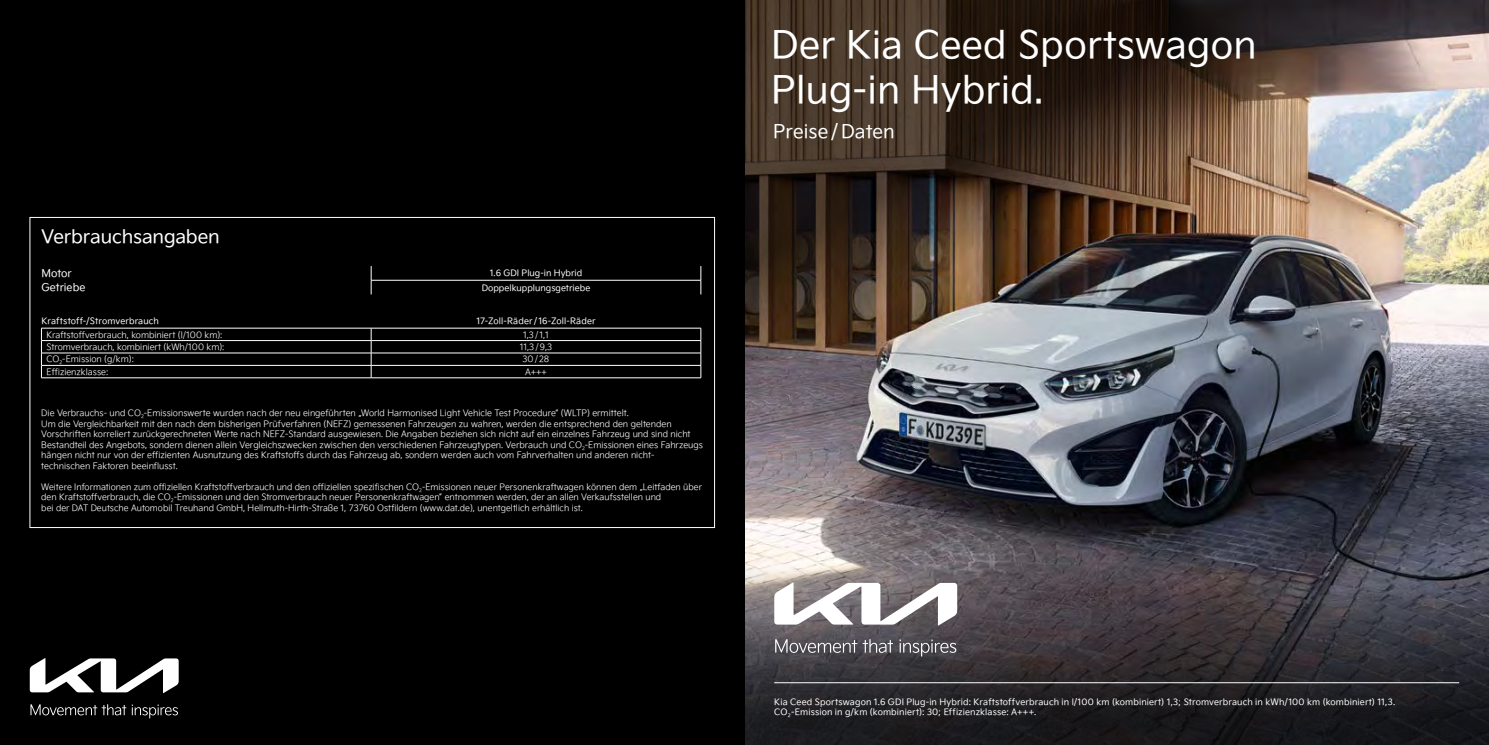
<style>
.page{position:relative;width:1489px;height:745px;background:#fff}
.page>*{position:absolute;margin:0;border:0;box-sizing:border-box;transform-origin:0 0}
._18_brochure_code{font:37.5px "Kia Signature OTF Regular";letter-spacing:.005em;color:#fff}
._18_brochure_code-2{font:18.75px "Kia Signature OTF Regular";letter-spacing:.005em;color:#fff}
.Varianten_15_Pt__lin{font:18.38px "Kia Signature OTF Regular";letter-spacing:-.01em;color:#fff}
.RS_Tabellenkopf_7_Pt{font:10.62px "Kia Signature OTF Regular";color:#fff}
.Caption_KL_7_8_5_L{font:8.75px/10.5px "Kia Signature OTF Light";color:#fff}
.RS_Tabellenkopf_7_Pt-2{font:8.75px/10.5px "Kia Signature OTF Regular";letter-spacing:.015em;color:#fff}
.Tabellen_Body_7_Pt{font:8.75px "Kia Signature OTF Light";color:#fff}
.Tabelle_Headline{font:8.75px "Kia Signature OTF Regular";letter-spacing:.015em;color:#fff}
.Tabellen_Body__zentr{font:8.75px "Kia Signature OTF Light";color:#fff}
</style>
<div class="page">
<img style="left:744px;top:420px;width:744px;height:146px">
<img style="left:744px;top:0;width:744px;height:420px">
<div style="left:0;top:0;width:744px;height:744px;background:#000"></div>
<svg style="left:744px;top:566px;width:744px;height:178px;background:#363338"></svg>
<hr style="left:774px;top:682px;width:684px;height:1px;background:#fff">
<svg style="left:774px;top:582px;width:183px;height:43px"></svg>
<svg style="left:775px;top:638px;width:118px;height:14px;background:#737076"></svg>
<svg style="left:899px;top:639px;width:57px;height:17px"></svg>
<svg style="left:30px;top:658px;width:149px;height:34px"></svg>
<svg style="left:30px;top:704px;width:96px;height:11px"></svg>
<svg style="left:132px;top:704px;width:46px;height:13px"></svg>
<hr style="left:371px;top:280px;width:330px;height:1px;background:#fff">
<svg style="left:371px;top:266px;width:1px;height:28px"></svg>
<svg style="left:700px;top:266px;width:1px;height:28px"></svg>
<hr style="left:41px;top:328px;width:330px;height:1px;background:#fff">
<hr style="left:371px;top:328px;width:330px;height:1px;background:#fff">
<hr style="left:41px;top:340px;width:330px;height:1px;background:#fff">
<hr style="left:371px;top:340px;width:330px;height:1px;background:#fff">
<hr style="left:41px;top:352px;width:330px;height:1px;background:#fff">
<hr style="left:371px;top:352px;width:330px;height:1px;background:#fff">
<hr style="left:41px;top:365px;width:330px;height:1px;background:#fff">
<svg style="left:41px;top:328px;width:1px;height:49px"></svg>
<hr style="left:371px;top:365px;width:330px;height:1px;background:#fff">
<svg style="left:371px;top:328px;width:1px;height:49px"></svg>
<svg style="left:700px;top:328px;width:1px;height:49px"></svg>
<hr style="left:41px;top:377px;width:330px;height:1px;background:#fff">
<hr style="left:371px;top:377px;width:330px;height:1px;background:#fff">
<p class="Varianten_15_Pt__lin" style="left:41px;top:223px;width:180px">Verbrauchsangaben</p>
<p class="RS_Tabellenkopf_7_Pt" style="left:41px;top:265px;width:32px">Motor</p>
<p class="RS_Tabellenkopf_7_Pt-2" style="left:489px;top:267px;width:94px">1.6 GDI Plug-in Hybrid</p>
<p class="RS_Tabellenkopf_7_Pt" style="left:41px;top:279px;width:45px">Getriebe</p>
<p class="RS_Tabellenkopf_7_Pt-2" style="left:481px;top:282px;width:110px">Doppelkupplungsgetriebe</p>
<p class="Tabelle_Headline" style="left:41px;top:314px;width:119px">Kraftstoff-/Stromverbrauch</p>
<p class="RS_Tabellenkopf_7_Pt-2" style="left:476px;top:315px;width:121px">17-Zoll-Räder/16-Zoll-Räder</p>
<p class="Tabellen_Body_7_Pt" style="left:46px;top:328px;width:177px">Kraftstoffverbrauch, kombiniert (l/100 km):</p>
<p class="Tabellen_Body__zentr" style="left:523px;top:328px;width:27px">1,3/ 1,1</p>
<p class="Tabellen_Body_7_Pt" style="left:46px;top:340px;width:179px">Stromverbrauch, kombiniert (kWh/100 km):</p>
<p class="Tabellen_Body__zentr" style="left:519px;top:340px;width:34px">11,3/9,3</p>
<p class="Tabellen_Body_7_Pt" style="left:46px;top:353px;width:89px">CO<sub>2</sub>-Emission (g/km):</p>
<p class="Tabellen_Body__zentr" style="left:522px;top:353px;width:28px">30/28</p>
<p class="Tabellen_Body_7_Pt" style="left:46px;top:365px;width:63px">Effizienzklasse:</p>
<p class="Tabellen_Body__zentr" style="left:525px;top:365px;width:23px">A+++</p>
<p class="Caption_KL_7_8_5_L" style="left:41px;top:407px;width:663px">Die Verbrauchs- und CO<sub>2</sub>-Emissionswerte wurden nach der neu eingeführten „World Harmonised Light Vehicle Test Procedure“ (WLTP) ermittelt.<br>Um die Vergleichbarkeit mit den nach dem bisherigen Prüfverfahren (NEFZ) gemessenen Fahrzeugen zu wahren, werden die entsprechend den geltenden Vorschriften korreliert zurückgerechneten Werte nach NEFZ-Standard ausgewiesen. Die Angaben beziehen sich nicht auf ein einzelnes Fahrzeug und sind nicht Bestandteil des Angebots, sondern dienen allein Vergleichszwecken zwischen den verschiedenen Fahrzeugtypen. Verbrauch und CO<sub>2</sub>-Emissionen eines Fahrzeugs hängen nicht nur von der effizienten Ausnutzung des Kraftstoffs durch das Fahrzeug ab, sondern werden auch vom Fahrverhalten und anderen nicht&shy;technischen Faktoren beeinflusst.</p>
<p class="Caption_KL_7_8_5_L" style="left:41px;top:480px;width:662px">Weitere Informationen zum offiziellen Kraftstoffverbrauch und den offiziellen spezifischen CO<sub>2</sub>-Emissionen neuer Personenkraftwagen können dem „Leitfaden über den Kraftstoffverbrauch, die CO<sub>2</sub>-Emissionen und den Stromverbrauch neuer Personenkraftwagen” entnommen werden, der an allen Verkaufsstellen und<br>bei der DAT Deutsche Automobil Treuhand GmbH, Hellmuth-Hirth-Straße 1, 73760 Ostfildern (www.dat.de), unentgeltlich erhältlich ist.</p>
<p class="_18_brochure_code" style="left:771px;top:17px;width:486px">Der Kia Ceed Sportswagon</p>
<p class="_18_brochure_code" style="left:771px;top:62px;width:273px">Plug-in Hybrid.</p>
<p class="_18_brochure_code-2" style="left:773px;top:118px;width:123px">Preise/Daten</p>
<p class="RS_Tabellenkopf_7_Pt-2" style="left:774px;top:695px;width:622px">Kia Ceed Sportswagon 1.6 GDI Plug-in Hybrid: Kraftstoffverbrauch in l/100 km (kombiniert) 1,3; Stromverbrauch in kWh/100 km (kombiniert) 11,3.<br>CO<sub>2</sub>-Emission in g/km (kombiniert): 30; Effizienzklasse: A+++.</p>
</div>
